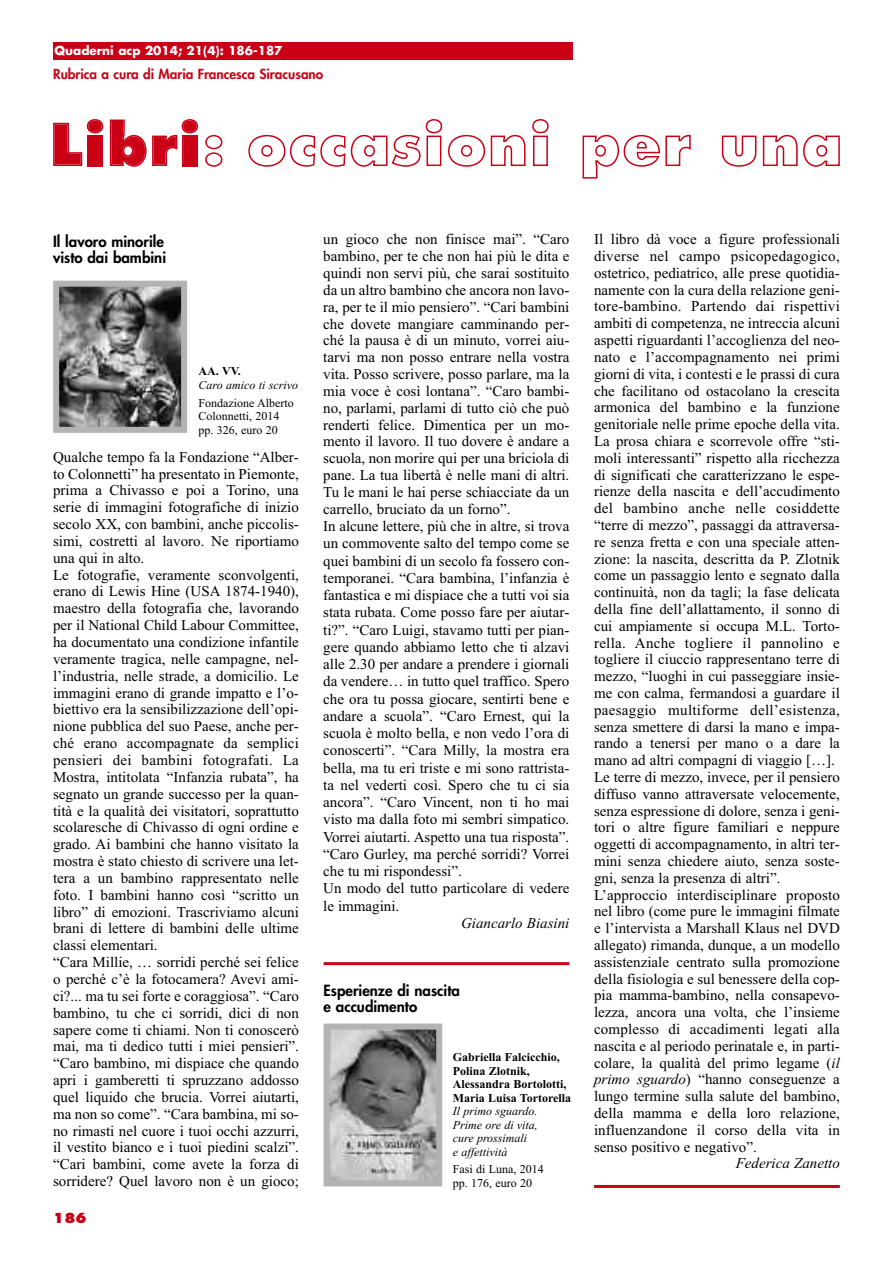
<style>
.page{position:relative;width:893px;height:1263px;background:#fff}
.page>*{position:absolute;margin:0;border:0;box-sizing:border-box;transform-origin:0 0}
.t1{font:15px/16.8px "Times New Roman";color:#000}
.t2{font:800 15px/16.5px "Futura";color:#000}
.t3{font:italic 15px "Times New Roman";color:#000}
.t4{font:800 13.5px "Futura";color:#ca0016}
.t5{font:800 13.5px "Futura";color:#ca0016}
.t6{font:700 12px/13.5px "Times New Roman";color:#000}
.t7{font:italic 12px/13.5px "Times New Roman";color:#000}
.t8{font:12px/13.5px "Times New Roman";color:#000}
.t9{font:700 12px "Futura";color:#fff}
.s1{font-style:italic}
</style>
<div class="page">
<div style="left:53px;top:43px;width:273px;height:17px;background:#ca0016"></div>
<div style="left:326px;top:43px;width:246px;height:17px;background:#ca0016"></div>
<svg style="left:248px;top:119px;width:592px;height:60px"></svg>
<svg style="left:205px;top:135px;width:17px;height:32px"></svg>
<svg style="left:110px;top:119px;width:88px;height:48px"></svg>
<svg style="left:53px;top:119px;width:50px;height:47px"></svg>
<hr style="left:324px;top:962px;width:245px;height:3px;background:#ca0016">
<img style="left:60px;top:288px;width:120px;height:138px">
<div style="left:53px;top:281px;width:134px;height:152px;border:6px solid #b3b3b3"></div>
<img style="left:331px;top:1030px;width:104px;height:149px">
<div style="left:324px;top:1023px;width:118px;height:163px;border:6px solid #b3b3b3"></div>
<hr style="left:594px;top:1185px;width:246px;height:3px;background:#ca0016">
<p class="t9" style="left:55px;top:43px;width:229px">Quaderni acp 2014; 21(4): 186-187</p>
<p class="t4" style="left:53px;top:65px;width:272px">Rubrica a cura di Maria Francesca Siracusano</p>
<p class="t2" style="left:53px;top:233px;width:114px">Il lavoro minorile visto dai bambini</p>
<p class="t6" style="left:199px;top:365px;width:44px">AA. VV.</p>
<p class="t7" style="left:199px;top:378px;width:101px">Caro amico ti scrivo</p>
<p class="t8" style="left:199px;top:396px;width:97px">Fondazione Alberto<br>Colonnetti, 2014 pp. 326, euro 20</p>
<p class="t1" style="left:53px;top:448px;width:247px">Qualche tempo fa la Fondazione “Alber&shy;to Colonnetti” ha presentato in Piemonte, prima a Chivasso e poi a Torino, una serie di immagini fotografiche di inizio secolo XX, con bambini, anche piccolis&shy;simi, costretti al lavoro. Ne riportiamo una qui in alto.<br>Le fotografie, veramente sconvolgenti, erano di Lewis Hine (USA 1874-1940), maestro della fotografia che, lavorando per il National Child Labour Committee, ha documentato una condizione infantile veramente tragica, nelle campagne, nel&shy;l’industria, nelle strade, a domicilio. Le immagini erano di grande impatto e l’o&shy;biettivo era la sensibilizzazione dell’opi&shy;nione pubblica del suo Paese, anche per&shy;ché erano accompagnate da semplici pensieri dei bambini fotografati. La Mostra, intitolata “Infanzia rubata”, ha segnato un grande successo per la quan&shy;tità e la qualità dei visitatori, soprattutto scolaresche di Chivasso di ogni ordine e grado. Ai bambini che hanno visitato la mostra è stato chiesto di scrivere una let&shy;tera a un bambino rappresentato nelle foto. I bambini hanno così “scritto un libro” di emozioni. Trascriviamo alcuni brani di lettere di bambini delle ultime classi elementari.<br>“Cara Millie, … sorridi perché sei felice o perché c’è la fotocamera? Avevi ami&shy;ci?... ma tu sei forte e coraggiosa”. “Caro bambino, tu che ci sorridi, dici di non sapere come ti chiami. Non ti conoscerò mai, ma ti dedico tutti i miei pensieri”. “Caro bambino, mi dispiace che quando apri i gamberetti ti spruzzano addosso quel liquido che brucia. Vorrei aiutarti, ma non so come”. “Cara bambina, mi so&shy;no rimasti nel cuore i tuoi occhi azzurri, il vestito bianco e i tuoi piedini scalzi”. “Cari bambini, come avete la forza di sorridere? Quel lavoro non è un gioco;</p>
<p class="t5" style="left:53px;top:1209px;width:35px">186</p>
<p class="t1" style="left:323px;top:231px;width:248px">un gioco che non finisce mai”. “Caro bambino, per te che non hai più le dita e quindi non servi più, che sarai sostituito da un altro bambino che ancora non lavo&shy;ra, per te il mio pensiero”. “Cari bambini che dovete mangiare camminando per&shy;ché la pausa è di un minuto, vorrei aiu&shy;tarvi ma non posso entrare nella vostra vita. Posso scrivere, posso parlare, ma la mia voce è così lontana”. “Caro bambi&shy;no, parlami, parlami di tutto ciò che può renderti felice. Dimentica per un mo&shy;mento il lavoro. Il tuo dovere è andare a scuola, non morire qui per una briciola di pane. La tua libertà è nelle mani di altri.<br>Tu le mani le hai perse schiacciate da un carrello, bruciato da un forno”.<br>In alcune lettere, più che in altre, si trova un commovente salto del tempo come se quei bambini di un secolo fa fossero con&shy;temporanei. “Cara bambina, l’infanzia è fantastica e mi dispiace che a tutti voi sia stata rubata. Come posso fare per aiutar&shy;ti?”. “Caro Luigi, stavamo tutti per pian&shy;gere quando abbiamo letto che ti alzavi alle 2.30 per andare a prendere i giornali da vendere… in tutto quel traffico. Spero che ora tu possa giocare, sentirti bene e andare a scuola”. “Caro Ernest, qui la scuola è molto bella, e non vedo l’ora di conoscerti”. “Cara Milly, la mostra era bella, ma tu eri triste e mi sono rattrista&shy;ta nel vederti così. Spero che tu ci sia ancora”. “Caro Vincent, non ti ho mai visto ma dalla foto mi sembri simpatico.<br>Vorrei aiutarti. Aspetto una tua risposta”. “Caro Gurley, ma perché sorridi? Vorrei che tu mi rispondessi”.<br>Un modo del tutto particolare di vedere le immagini.</p>
<p class="t3" style="left:461px;top:914px;width:110px">Giancarlo Biasini</p>
<p class="t2" style="left:324px;top:981px;width:138px">Esperienze di nascita e accudimento</p>
<p class="t6" style="left:453px;top:1050px;width:120px">Gabriella Falcicchio,<br>Polina Zlotnik,<br>Alessandra Bortolotti,<br>Maria Luisa Tortorella</p>
<p class="t7" style="left:453px;top:1104px;width:87px">Il primo sguardo.<br>Prime ore di vita, cure prossimali<br>e affettività</p>
<p class="t8" style="left:453px;top:1162px;width:92px">Fasi di Luna, 2014 pp. 176, euro 20</p>
<p class="t1" style="left:594px;top:231px;width:247px">Il libro dà voce a figure professionali diverse nel campo psicopedagogico, ostetrico, pediatrico, alle prese quotidia&shy;namente con la cura della relazione geni&shy;tore-bambino. Partendo dai rispettivi ambiti di competenza, ne intreccia alcuni aspetti riguardanti l’accoglienza del neo&shy;nato e l’accompagnamento nei primi giorni di vita, i contesti e le prassi di cura che facilitano od ostacolano la crescita armonica del bambino e la funzione genitoriale nelle prime epoche della vita.<br>La prosa chiara e scorrevole offre “sti&shy;moli interessanti” rispetto alla ricchezza di significati che caratterizzano le espe&shy;rienze della nascita e dell’accudimento del bambino anche nelle cosiddette “terre di mezzo”, passaggi da attraversa&shy;re senza fretta e con una speciale atten&shy;zione: la nascita, descritta da P. Zlotnik come un passaggio lento e segnato dalla continuità, non da tagli; la fase delicata della fine dell’allattamento, il sonno di cui ampiamente si occupa M.L. Torto&shy;rella. Anche togliere il pannolino e togliere il ciuccio rappresentano terre di mezzo, “luoghi in cui passeggiare insie&shy;me con calma, fermandosi a guardare il paesaggio multiforme dell’esistenza, senza smettere di darsi la mano e impa&shy;rando a tenersi per mano o a dare la mano ad altri compagni di viaggio […].<br>Le terre di mezzo, invece, per il pensiero diffuso vanno attraversate velocemente, senza espressione di dolore, senza i geni&shy;tori o altre figure familiari e neppure oggetti di accompagnamento, in altri ter&shy;mini senza chiedere aiuto, senza soste&shy;gni, senza la presenza di altri”.<br>L’approccio interdisciplinare proposto nel libro (come pure le immagini filmate e l’intervista a Marshall Klaus nel DVD allegato) rimanda, dunque, a un modello assistenziale centrato sulla promozione della fisiologia e sul benessere della cop&shy;pia mamma-bambino, nella consapevo&shy;lezza, ancora una volta, che l’insieme complesso di accadimenti legati alla nascita e al periodo perinatale e, in parti&shy;colare, la qualità del primo legame (<span class="s1">il primo sguardo</span>) “hanno conseguenze a lungo termine sulla salute del bambino, della mamma e della loro relazione, influenzandone il corso della vita in senso positivo e negativo”.</p>
<p class="t3" style="left:736px;top:1154px;width:106px">Federica Zanetto</p>
</div>
